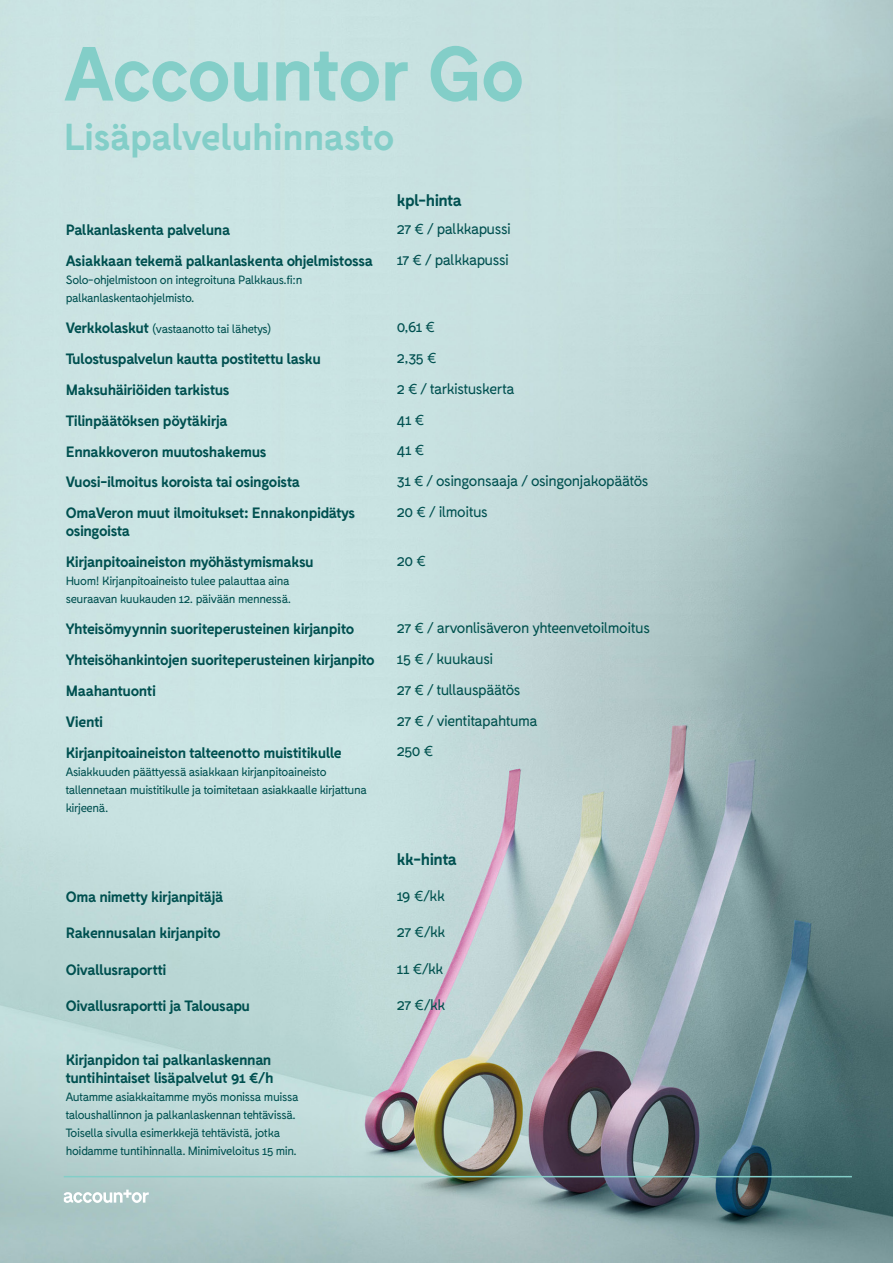
<style>
.page{position:relative;width:893px;height:1263px;background:#fff}
.page>*{position:absolute;margin:0;border:0;box-sizing:border-box;transform-origin:0 0}
.Main_Headline{font:700 76.5px "Fabrik";letter-spacing:-.02em;color:#83cec8}
.Main_Headline-2{font:700 37.5px "Fabrik";letter-spacing:-.015em;color:#83cec8}
.t1{font:700 16.5px "Fabrik";letter-spacing:-.02em;color:#005050}
.t2{font:700 15px/18.1px "Fabrik";letter-spacing:-.03em;color:#005050}
.t3{font:15px "Fabrik";letter-spacing:-.02em;color:#005050}
.t4{font:15px "Fabrik";letter-spacing:-.02em;color:#00514e}
.t5{font:12px/18.1px "Fabrik";letter-spacing:-.03em;color:#005050}
.s1{font-weight:700;font-size:15px}
.s2{color:#00514e}
</style>
<div class="page">
<img style="left:0;top:0;width:893px;height:1263px">
<hr style="left:64px;top:1176px;width:788px;height:1px;background:#83cec8">
<svg style="left:64px;top:1189px;width:85px;height:14px"></svg>
<p class="Main_Headline" style="left:64px;top:29px;width:462px">Accountor Go</p>
<p class="Main_Headline-2" style="left:64px;top:115px;width:332px">Lisäpalveluhinnasto</p>
<p class="t2" style="left:66px;top:221px;width:166px">Palkanlaskenta palveluna</p>
<p class="t2" style="left:66px;top:252px;width:309px">Asiakkaan tekemä palkanlaskenta ohjelmistossa</p>
<p class="t5" style="left:66px;top:271px;width:238px">Solo-ohjelmistoon on integroituna Palkkaus.fi:n palkanlaskentaohjelmisto.</p>
<p class="t5" style="left:66px;top:320px;width:207px"><span class="s1">Verkkolaskut</span> (vastaanotto tai lähetys)</p>
<p class="t2" style="left:66px;top:350px;width:257px">Tulostuspalvelun kautta postitettu lasku</p>
<p class="t2" style="left:66px;top:380px;width:165px">Maksuhäiriöiden tarkistus</p>
<p class="t2" style="left:66px;top:411px;width:164px">Tilinpäätöksen pöytäkirja</p>
<p class="t2" style="left:66px;top:442px;width:202px">Ennakkoveron muutoshakemus</p>
<p class="t2" style="left:66px;top:473px;width:236px">Vuosi-ilmoitus koroista tai osingoista</p>
<p class="t2" style="left:66px;top:504px;width:291px">OmaVeron muut ilmoitukset: Ennakonpidätys osingoista</p>
<p class="t2" style="left:66px;top:553px;width:249px">Kirjanpitoaineiston myöhästymismaksu</p>
<p class="t5" style="left:66px;top:572px;width:225px">Huom! Kirjanpitoaineisto tulee palauttaa aina</p>
<p class="t5" style="left:66px;top:590px;width:227px">seuraavan kuukauden 12. päivään mennessä.</p>
<p class="t2" style="left:66px;top:620px;width:290px">Yhteisömyynnin suoriteperusteinen kirjanpito</p>
<p class="t2" style="left:66px;top:651px;width:311px">Yhteisöhankintojen suoriteperusteinen kirjanpito</p>
<p class="t2" style="left:66px;top:681px;width:92px">Maahantuonti</p>
<p class="t2" style="left:66px;top:712px;width:39px">Vienti</p>
<p class="t2" style="left:66px;top:743px;width:277px">Kirjanpitoaineiston talteenotto muistitikulle</p>
<p class="t5" style="left:66px;top:762px;width:303px">Asiakkuuden päättyessä asiakkaan kirjanpitoaineisto tallennetaan muistitikulle ja toimitetaan asiakkaalle kirjattuna kirjeenä.</p>
<p class="t2" style="left:66px;top:888px;width:159px">Oma nimetty kirjanpitäjä</p>
<p class="t2" style="left:66px;top:924px;width:156px">Rakennusalan kirjanpito</p>
<p class="t2" style="left:66px;top:960px;width:102px">Oivallusraportti</p>
<p class="t2" style="left:66px;top:996px;width:186px">Oivallusraportti ja Talousapu</p>
<p class="t2" style="left:66px;top:1051px;width:207px">Kirjanpidon tai palkanlaskennan</p>
<p class="t2" style="left:66px;top:1069px;width:209px">tuntihintaiset lisäpalvelut 91 €/h</p>
<p class="t5" style="left:66px;top:1088px;width:234px">Autamme asiakkaitamme myös monissa muissa</p>
<p class="t5" style="left:66px;top:1106px;width:232px">taloushallinnon ja palkanlaskennan tehtävissä.</p>
<p class="t5" style="left:66px;top:1124px;width:233px">Toisella sivulla esimerkkejä tehtävistä, jotka hoidamme tuntihinnalla. Minimiveloitus 15 min.</p>
<p class="t1" style="left:397px;top:190px;width:66px">kpl-hinta</p>
<p class="t3" style="left:397px;top:221px;width:115px">27 € / palkkapussi</p>
<p class="t3" style="left:397px;top:251px;width:113px">17 € / palkkapussi</p>
<p class="t3" style="left:397px;top:318px;width:39px">0,61 €</p>
<p class="t3" style="left:397px;top:349px;width:41px">2,35 €</p>
<p class="t3" style="left:397px;top:380px;width:119px">2 € / tarkistuskerta</p>
<p class="t3" style="left:397px;top:411px;width:29px">41 €</p>
<p class="t3" style="left:397px;top:442px;width:29px">41 €</p>
<p class="t3" style="left:397px;top:473px;width:253px">31 € / osingonsaaja / osingonjakopäätös</p>
<p class="t3" style="left:397px;top:503px;width:92px">20 € / ilmoitus</p>
<p class="t3" style="left:397px;top:552px;width:30px">20 <span class="s2">€</span></p>
<p class="t4" style="left:397px;top:619px;width:254px">27 € / arvonlisäveron yhteenvetoilmoitus</p>
<p class="t4" style="left:397px;top:650px;width:98px">15 € / kuukausi</p>
<p class="t4" style="left:397px;top:681px;width:125px">27 € / tullauspäätös</p>
<p class="t4" style="left:397px;top:712px;width:142px">27 € / vientitapahtuma</p>
<p class="t4" style="left:397px;top:743px;width:38px">250 €</p>
<p class="t1" style="left:397px;top:850px;width:61px">kk-hinta</p>
<p class="t4" style="left:397px;top:887px;width:49px">19 €/kk</p>
<p class="t4" style="left:397px;top:924px;width:50px">27 €/kk</p>
<p class="t4" style="left:397px;top:960px;width:48px">11 €/kk</p>
<p class="t4" style="left:397px;top:996px;width:50px">27 €/kk</p>
</div>
